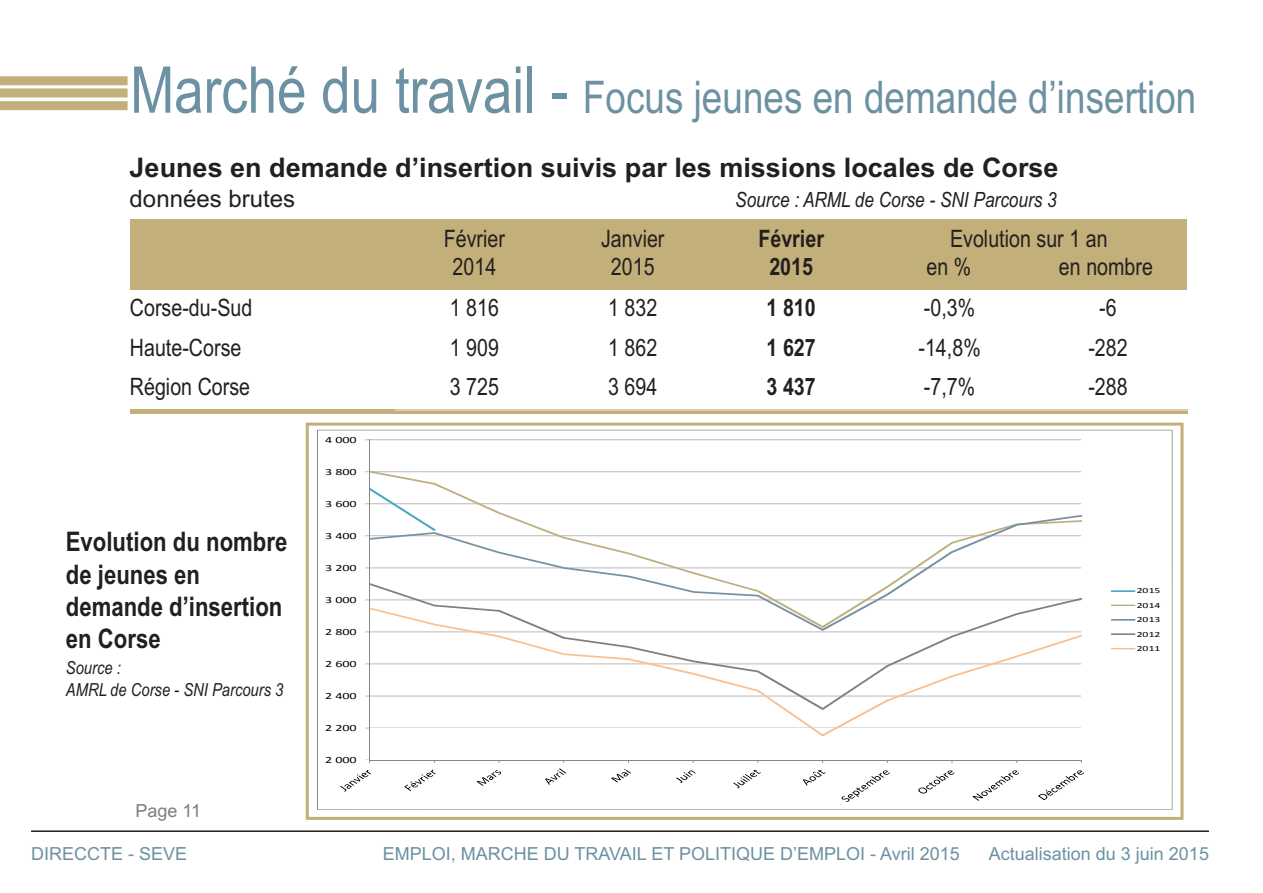
<style>
.page{position:relative;width:1263px;height:893px;background:#fff}
.page>*{position:absolute;margin:0;border:0;box-sizing:border-box;transform-origin:0 0}
.t1{font:45px "Arial Narrow";color:#6c91a2}
.t2{font:700 27px "Arial";color:#231f20}
.t3{font:700 27px/32.4px "Arial Narrow";color:#231f20}
.t4{font:24px/28.8px "Arial Narrow";color:#231f20;text-align:center}
.t5{font:700 24px/28.8px "Arial Narrow";color:#231f20;text-align:center}
.t6{font:24px "Arial";color:#231f20}
.t7{font:italic 21px "Arial Narrow";color:#231f20}
.t8{font:18px "Arial";color:#6c91a2}
.t9{font:italic 18px/21.6px "Arial Narrow";color:#231f20}
.t10{font:18px "Arial";color:#7f7e7c}
.t11{font:9.45px "Calibri";color:#000;scale:1.47 1}
.t12{font:7.95px/14.4px "Calibri";color:#000;text-align:justify;scale:1.47 1}
.s1{font-size:64.5px}
</style>
<div class="page">
<hr style="left:31px;top:830px;width:1178px;height:2px;background:#231f20">
<div style="left:0;top:76px;width:128px;height:9px;background:#c3af79"></div>
<div style="left:0;top:88px;width:128px;height:9px;background:#c3af79"></div>
<div style="left:0;top:101px;width:128px;height:9px;background:#c3af79"></div>
<div style="left:130px;top:219px;width:265px;height:71px;background:#c3af79"></div>
<div style="left:395px;top:219px;width:159px;height:71px;background:#c3af79"></div>
<div style="left:554px;top:219px;width:158px;height:71px;background:#c3af79"></div>
<div style="left:712px;top:219px;width:158px;height:71px;background:#c3af79"></div>
<div style="left:870px;top:219px;width:317px;height:71px;background:#c3af79"></div>
<hr style="left:130px;top:409px;width:265px;height:2px;background:#c3af79">
<hr style="left:395px;top:409px;width:159px;height:2px;background:#d9cba8">
<hr style="left:554px;top:409px;width:158px;height:2px;background:#d9cba8">
<hr style="left:712px;top:409px;width:158px;height:2px;background:#d9cba8">
<hr style="left:870px;top:409px;width:159px;height:2px;background:#d9cba8">
<hr style="left:1029px;top:409px;width:158px;height:2px;background:#d9cba8">
<hr style="left:130px;top:411px;width:265px;height:2px;background:#c3af79">
<hr style="left:395px;top:411px;width:159px;height:2px;background:#c3af79">
<hr style="left:554px;top:411px;width:158px;height:2px;background:#c3af79">
<hr style="left:712px;top:411px;width:158px;height:2px;background:#c3af79">
<hr style="left:870px;top:411px;width:159px;height:2px;background:#c3af79">
<hr style="left:1029px;top:411px;width:158px;height:2px;background:#c3af79">
<svg style="left:317px;top:430px;width:855px;height:380px"></svg>
<div style="left:306px;top:423px;width:877px;height:397px;border:3px solid #c3af79"></div>
<h1 class="t1" style="left:130px;top:71px;width:1068px"><span class="s1">Marché du travail -</span> Focus jeunes en demande d’insertion</h1>
<p class="t2" style="left:130px;top:152px;width:930px">Jeunes en demande d’insertion suivis par les missions locales de Corse</p>
<p class="t6" style="left:130px;top:185px;width:167px">données brutes</p>
<p class="t7" style="left:735px;top:188px;width:323px">Source : ARML de Corse - SNI Parcours 3</p>
<p class="t4" style="left:444px;top:224px;width:63px">Février<br>2014</p>
<p class="t4" style="left:601px;top:224px;width:65px">Janvier<br>2015</p>
<p class="t5" style="left:758px;top:224px;width:67px">Février<br>2015</p>
<p class="t4" style="left:926px;top:224px;width:183px;text-align:left;text-indent:24px">Evolution sur 1 an en %</p>
<p class="t4" style="left:1059px;top:253px;width:96px">en nombre</p>
<p class="t4" style="left:130px;top:293px;width:124px">Corse-du-Sud</p>
<p class="t4" style="left:450px;top:293px;width:51px">1 816</p>
<p class="t4" style="left:608px;top:293px;width:51px">1 832</p>
<p class="t5" style="left:767px;top:293px;width:51px">1 810</p>
<p class="t4" style="left:924px;top:293px;width:53px">-0,3%</p>
<p class="t4" style="left:1099px;top:293px;width:19px">-6</p>
<p class="t4" style="left:130px;top:333px;width:113px">Haute-Corse</p>
<p class="t4" style="left:450px;top:333px;width:51px">1 909</p>
<p class="t4" style="left:608px;top:333px;width:51px">1 862</p>
<p class="t5" style="left:767px;top:333px;width:51px">1 627</p>
<p class="t4" style="left:918px;top:333px;width:64px">-14,8%</p>
<p class="t4" style="left:1088px;top:333px;width:41px">-282</p>
<p class="t4" style="left:130px;top:373px;width:122px">Région Corse</p>
<p class="t4" style="left:450px;top:373px;width:51px">3 725</p>
<p class="t4" style="left:608px;top:373px;width:51px">3 694</p>
<p class="t5" style="left:767px;top:373px;width:51px">3 437</p>
<p class="t4" style="left:924px;top:373px;width:53px">-7,7%</p>
<p class="t4" style="left:1088px;top:373px;width:41px">-288</p>
<p class="t11" style="left:325px;top:435px;width:23px">4 000</p>
<p class="t11" style="left:325px;top:467px;width:23px">3 800</p>
<p class="t3" style="left:66px;top:526px;width:223px">Evolution du nombre de jeunes en demande d’insertion en Corse</p>
<p class="t9" style="left:66px;top:657px;width:219px">Source :<br>AMRL de Corse - SNI Parcours 3</p>
<p class="t11" style="left:325px;top:500px;width:23px">3 600</p>
<p class="t11" style="left:325px;top:532px;width:23px">3 400</p>
<p class="t11" style="left:325px;top:564px;width:23px">3 200</p>
<p class="t11" style="left:325px;top:596px;width:23px">3 000</p>
<p class="t11" style="left:325px;top:628px;width:23px">2 800</p>
<p class="t11" style="left:325px;top:660px;width:23px">2 600</p>
<p class="t11" style="left:325px;top:692px;width:23px">2 400</p>
<p class="t11" style="left:325px;top:724px;width:23px">2 200</p>
<p class="t11" style="left:325px;top:756px;width:23px">2 000</p>
<p class="t12" style="left:1137px;top:584px;width:18px">2015<br>2014<br>2013<br>2012<br>2011</p>
<p class="t10" style="left:136px;top:800px;width:67px">Page 11</p>
<p class="t8" style="left:31px;top:843px;width:158px">DIRECCTE - SEVE</p>
<p class="t8" style="left:383px;top:843px;width:578px">EMPLOI, MARCHE DU TRAVAIL ET POLITIQUE D’EMPLOI - Avril 2015</p>
<p class="t8" style="left:989px;top:843px;width:222px">Actualisation du 3 juin 2015</p>
</div>
